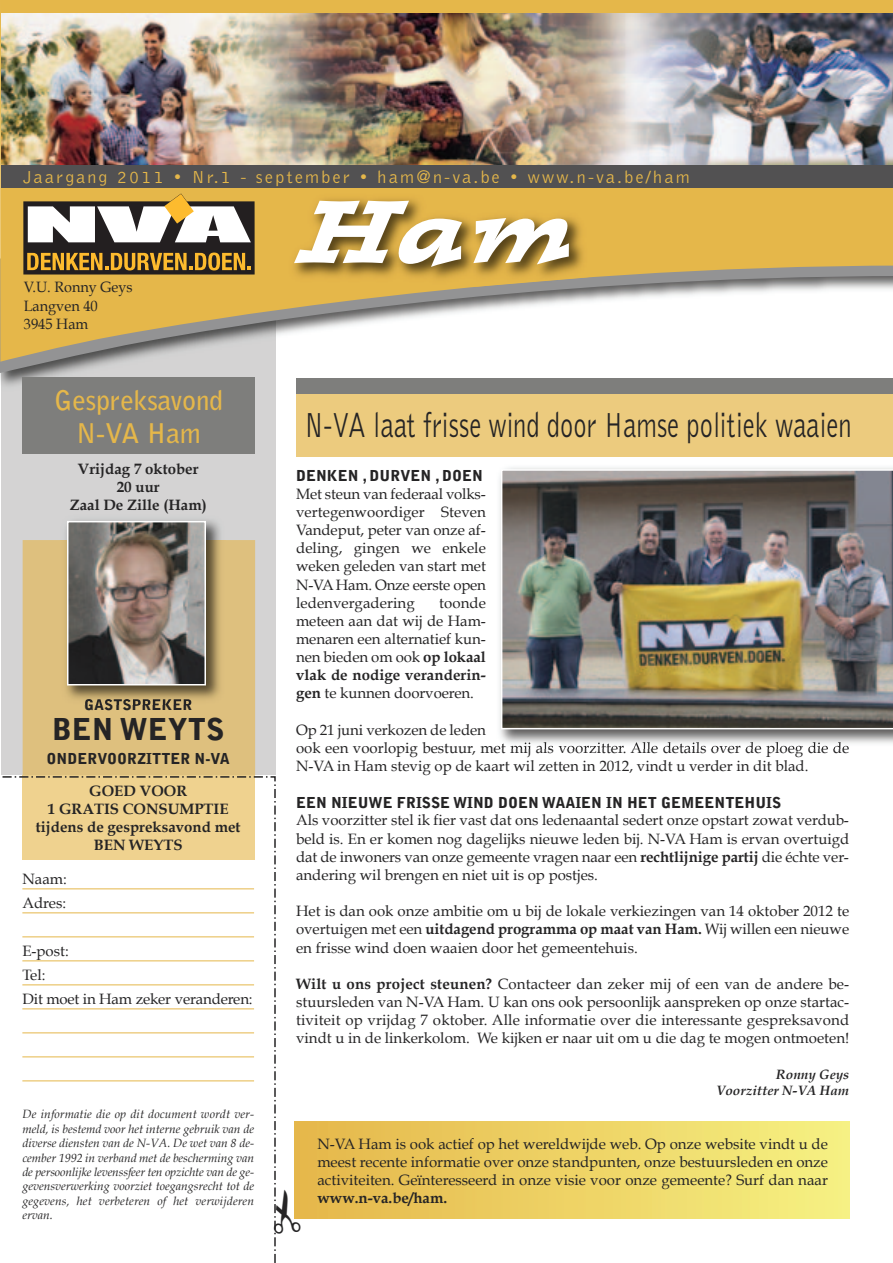
<style>
.page{position:relative;width:893px;height:1263px;background:#fff}
.page>*{position:absolute;margin:0;border:0;box-sizing:border-box;transform-origin:0 0}
.t1{font:300 36px "Bell Gothic Std";color:#252425;scale:.73 1}
.t2{font:900 30px "Bell Gothic Std";color:#252425}
.t3{font:700 27px/32.4px "Bell Gothic Std";color:#e5b74a;text-align:center}
.t4{font:300 18px "Bell Gothic Std";letter-spacing:.125em;color:#e5b74a}
.t5{font:15px/18.1px "Book Antiqua";color:#252425;text-align:justify}
.t6{font:700 15px/18px "Book Antiqua";color:#252425;text-align:center}
.t7{font:900 15px "Bell Gothic Std";color:#252425}
.t8{font:15px/18.1px "Book Antiqua";color:#252425;scale:.96 1}
.t9{font:italic 700 13.5px/16.4px "Book Antiqua";color:#252425;text-align:right}
.t10{font:italic 12px/14.4px "Book Antiqua";letter-spacing:.01em;color:#252425;text-align:justify}
.s1{font-weight:700}
</style>
<div class="page">
<div style="left:294px;top:1121px;width:555px;height:97px;background:linear-gradient(to right,#e5b64a,#f6f182)"></div>
<div style="left:1px;top:300px;width:275px;height:475px;background:#d4d3d3"></div>
<div style="left:23px;top:540px;width:232px;height:235px;background:#dec07e"></div>
<img style="left:1px;top:373px;width:64px;height:19px">
<svg style="left:0;top:362px;width:116px;height:11px"></svg>
<svg style="left:0;top:0;width:893px;height:362px;fill:#e5b74a"></svg>
<div style="left:23px;top:377px;width:232px;height:77px;background:#7e7e7c"></div>
<svg style="left:23px;top:194px;width:232px;height:80px"></svg>
<img style="left:287px;top:194px;width:302px;height:93px">
<svg style="left:294px;top:201px;width:275px;height:66px"></svg>
<img style="left:1px;top:13px;width:892px;height:152px">
<div style="left:1px;top:165px;width:892px;height:23px;background:#525152"></div>
<div style="left:296px;top:384px;width:597px;height:73px;background:#eccb7e"></div>
<div style="left:296px;top:378px;width:597px;height:16px;background:#7e7e7c"></div>
<img style="left:60px;top:520px;width:165px;height:185px">
<img style="left:85px;top:699px;width:107px;height:6px">
<img style="left:70px;top:524px;width:133px;height:158px">
<div style="left:67px;top:521px;width:139px;height:164px;border:2px solid #fff"></div>
<img style="left:494px;top:467px;width:399px;height:282px">
<img style="left:501px;top:469px;width:392px;height:260px">
<svg style="left:2px;top:775px;width:299px;height:488px"></svg>
<p class="t4" style="left:23px;top:170px;width:668px">Jaargang 2011 • Nr.1 - september • ham@n-va.be • www.n-va.be/ham</p>
<p class="t8" style="left:24px;top:278px;width:115px">V.U. Ronny Geys<br>Langven 40<br>3945 Ham</p>
<h3 class="t3" style="left:54px;top:385px;width:170px">Gespreksavond<br>N-VA Ham</h3>
<p class="t6" style="left:70px;top:461px;width:139px">Vrijdag 7 oktober<br>20 uur<br>Zaal De Zille (Ham)</p>
<p class="t7" style="left:84px;top:699px;width:110px">GASTSPREKER</p>
<h2 class="t2" style="left:52px;top:717px;width:174px">BEN WEYTS</h2>
<p class="t7" style="left:47px;top:753px;width:185px">ONDERVOORZITTER N-VA</p>
<p class="t6" style="left:36px;top:782px;width:206px">GOED VOOR<br>1 GRATIS CONSUMPTIE tijdens de gespreksavond met<br>BEN WEYTS</p>
<p class="t5" style="left:22px;top:868px;width:46px;line-height:24px">Naam:<br>Adres:</p>
<p class="t5" style="left:22px;top:940px;width:232px;line-height:24px;text-align:left">E-post:<br>Tel:<br>Dit moet in Ham zeker veranderen:</p>
<p class="t10" style="left:22px;top:1107px;width:233px">De informatie die op dit document wordt ver&shy;meld, is bestemd voor het interne gebruik van de diverse diensten van de N-VA. De wet van 8 de&shy;cember 1992 in verband met de bescherming van de persoonlijke levenssfeer ten opzichte van de ge&shy;gevensverwerking voorziet toegangsrecht tot de gegevens, het verbeteren of het verwijderen ervan.</p>
<h1 class="t1" style="left:304px;top:411px;width:751px">N-VA laat frisse wind door Hamse politiek waaien</h1>
<p class="t7" style="left:296px;top:470px;width:188px">DENKEN , DURVEN , DOEN</p>
<p class="t5" style="left:296px;top:485px;width:191px">Met steun van federaal volks&shy;vertegenwoordiger Steven Vandeput, peter van onze af&shy;deling, gingen we enkele weken geleden van start met N-VA Ham. Onze eerste open ledenvergadering</p>
<p class="t5" style="left:296px;top:594px;width:191px;text-indent:143px">toonde meteen aan dat wij de Ham&shy;menaren een alternatief kun&shy;nen bieden om ook <span class="s1">op lokaal vlak de nodige veranderin&shy;gen</span> te kunnen doorvoeren.</p>
<p class="t5" style="left:296px;top:721px;width:555px;text-align:left">Op 21 juni verkozen de leden<br>ook een voorlopig bestuur, met mij als voorzitter. Alle details over de ploeg die de<br>N-VA in Ham stevig op de kaart wil zetten in 2012, vindt u verder in dit blad.</p>
<p class="t7" style="left:296px;top:797px;width:487px">EEN NIEUWE FRISSE WIND DOEN WAAIEN IN HET GEMEENTEHUIS</p>
<p class="t5" style="left:296px;top:811px;width:555px">Als voorzitter stel ik fier vast dat ons ledenaantal sedert onze opstart zowat verdub&shy;beld is. En er komen nog dagelijks nieuwe leden bij. N-VA Ham is ervan overtuigd dat de inwoners van onze gemeente vragen naar een <span class="s1">rechtlijnige partij</span> die échte ver&shy;andering wil brengen en niet uit is op postjes.</p>
<p class="t5" style="left:296px;top:902px;width:555px">Het is dan ook onze ambitie om u bij de lokale verkiezingen van 14 oktober 2012 te overtuigen met een <span class="s1">uitdagend programma op maat van Ham.</span> Wij willen een nieuwe en frisse wind doen waaien door het gemeentehuis.</p>
<p class="t5" style="left:296px;top:975px;width:555px"><span class="s1">Wilt u ons project steunen?</span> Contacteer dan zeker mij of een van de andere be&shy;stuursleden van N-VA Ham. U kan ons ook persoonlijk aanspreken op onze startac&shy;tiviteit op vrijdag 7 oktober. Alle informatie over die interessante gespreksavond vindt u in de linkerkolom. We kijken er naar uit om u die dag te mogen ontmoeten!</p>
<p class="t9" style="left:716px;top:1066px;width:134px">Ronny Geys<br>Voorzitter N-VA Ham</p>
<p class="t5" style="left:317px;top:1135px;width:512px">N-VA Ham is ook actief op het wereldwijde web. Op onze website vindt u de meest recente informatie over onze standpunten, onze bestuursleden en onze activiteiten. Geïnteresseerd in onze visie voor onze gemeente? Surf dan naar</p>
<p class="t6" style="left:317px;top:1189px;width:131px">www.n-va.be/ham.</p>
</div>
